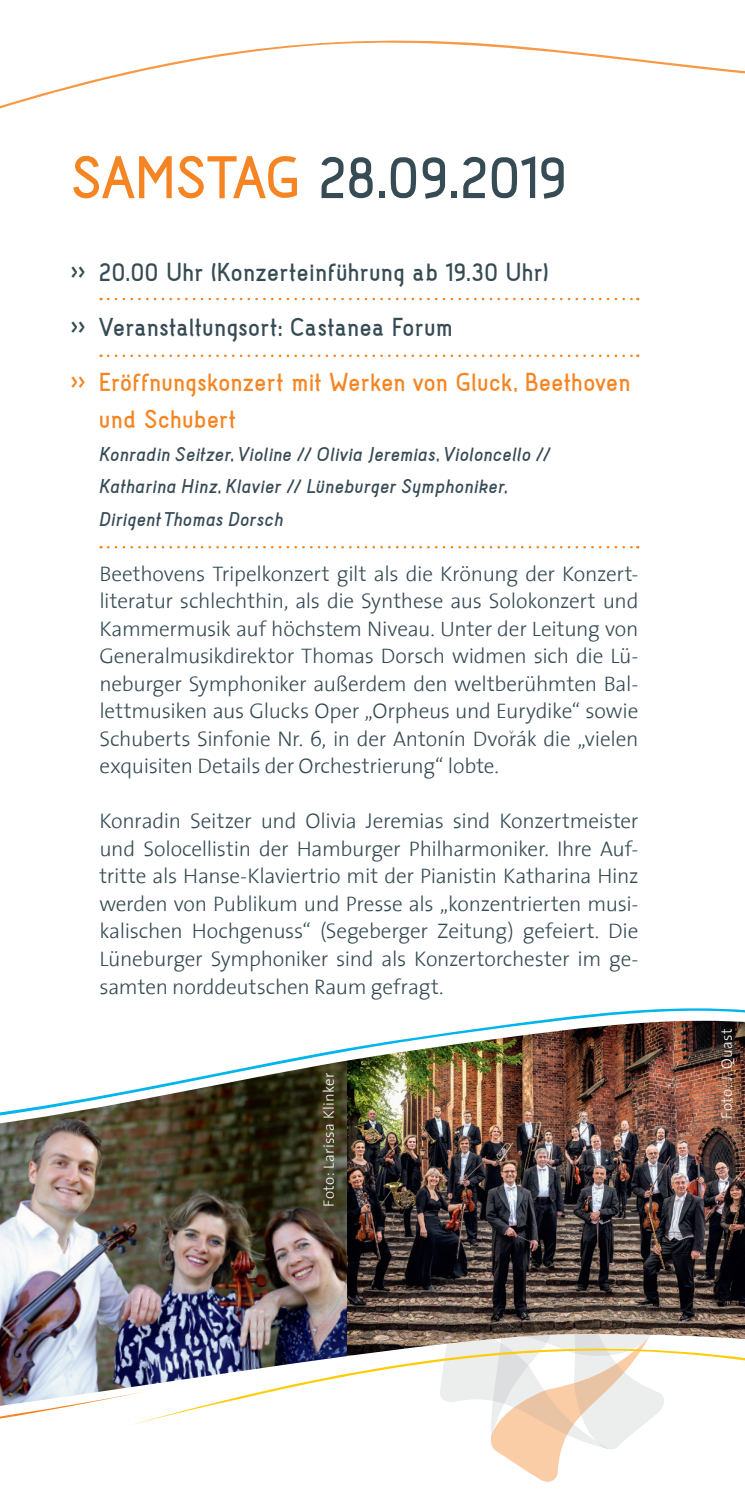
<style>
.page{position:relative;width:745px;height:1489px;background:#fff}
.page>*{position:absolute;margin:0;border:0;box-sizing:border-box;transform-origin:0 0}
.t1{font:700 75px "Acid";letter-spacing:-.005em;color:#364b54}
.t2{font:700 32.5px "Acid";letter-spacing:.005em;color:#364b54}
.t3{font:700 32.5px/37.5px "Acid";color:#f58522}
.t4{font:italic 700 25px/32.5px "Acid";letter-spacing:.005em;color:#364b54}
.t5{font:300 21.25px/27.5px "The Sans";letter-spacing:-.01em;color:#364b54;text-align:justify}
.t6{font:300 15px "The Sans";letter-spacing:.02em;color:#fff}
.t7{font:300 10px "The Sans";color:#364b54}
.s1{color:#f58522}
</style>
<div class="page">
<img style="left:0;top:1139px;width:347px;height:193px">
<img style="left:347px;top:1139px;width:397px;height:193px">
<img style="left:0;top:1129px;width:744px;height:10px">
<img style="left:0;top:1008px;width:744px;height:121px">
<svg style="left:0;top:40px;width:744px;height:69px"></svg>
<svg style="left:108px;top:298px;width:530px;height:2px"></svg>
<svg style="left:108px;top:354px;width:530px;height:3px"></svg>
<svg style="left:108px;top:546px;width:530px;height:2px"></svg>
<svg style="left:0;top:1332px;width:744px;height:150px"></svg>
<svg style="left:439px;top:1333px;width:224px;height:148px"></svg>
<img style="left:0;top:1334px;width:146px;height:116px">
<svg style="left:127px;top:1347px;width:617px;height:106px"></svg>
<p class="t1" style="left:71px;top:151px;width:498px"><span class="s1">SAMSTAG</span> 28.09.2019</p>
<p class="t2" style="left:71px;top:260px;width:479px">&gt;&gt; 20.00 Uhr (Konzerteinführung ab 19.30 Uhr)</p>
<p class="t2" style="left:71px;top:315px;width:384px">&gt;&gt; Veranstaltungsort: Castanea Forum</p>
<p class="t3" style="left:99px;top:365px;width:532px;text-indent:-28px">&gt;&gt; Eröffnungskonzert mit Werken von Gluck, Beethoven und Schubert</p>
<p class="t4" style="left:99px;top:439px;width:453px">Konradin Seitzer, Violine // Olivia Jeremias, Violoncello //<br>Katharina Hinz, Klavier // Lüneburger Symphoniker,<br>Dirigent Thomas Dorsch</p>
<p class="t5" style="left:99px;top:559px;width:540px">Beethovens Tripelkonzert gilt als die Krönung der Konzert&shy;literatur schlechthin, als die Synthese aus Solokonzert und Kammermusik auf höchstem Niveau. Unter der Leitung von Generalmusikdirektor Thomas Dorsch widmen sich die Lü&shy;neburger Symphoniker außerdem den weltberühmten Bal&shy;lettmusiken aus Glucks Oper „Orpheus und Eurydike“ sowie Schuberts Sinfonie Nr. 6, in der Antonín Dvorák die „vielen exquisiten Details der Orchestrierung“ lobte.</p>
<p class="t5" style="left:99px;top:806px;width:540px">Konradin Seitzer und Olivia Jeremias sind Konzertmeister und Solocellistin der Hamburger Philharmoniker. Ihre Auf&shy;tritte als Hanse-Klaviertrio mit der Pianistin Katharina Hinz werden von Publikum und Presse als „konzentrierten musi&shy;kalischen Hochgenuss“ (Segeberger Zeitung) gefeiert. Die Lüneburger Symphoniker sind als Konzertorchester im ge&shy;samten norddeutschen Raum gefragt.</p>
<p class="t7" style="left:513px;top:738px;width:7px;rotate:-180deg">^</p>
<p class="t6" style="left:316px;top:1206px;width:135px;rotate:-90deg">Foto: Larissa Klinker</p>
<p class="t6" style="left:713px;top:1118px;width:91px;rotate:-90deg">Foto: J. Quast</p>
</div>
